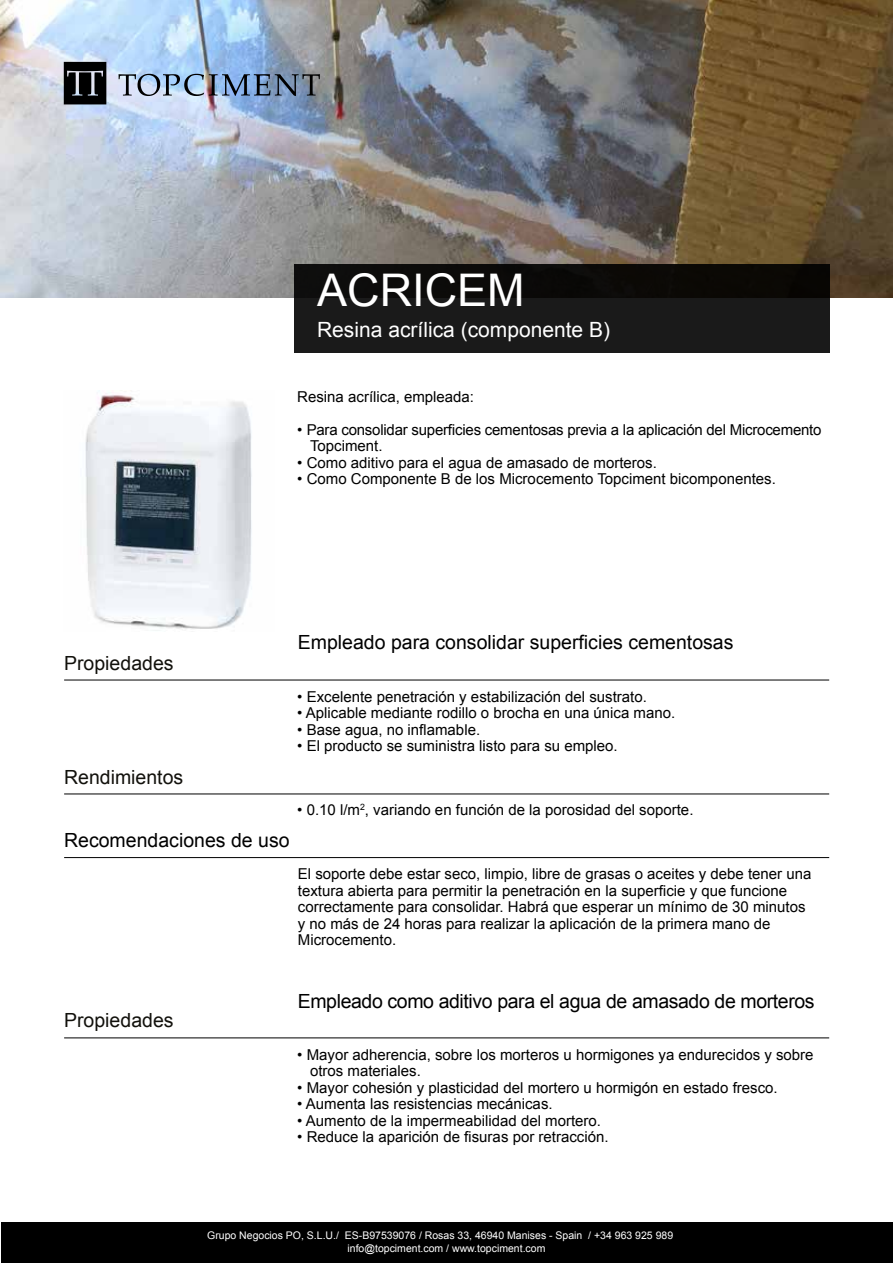
<style>
.page{position:relative;width:893px;height:1263px;background:#fff}
.page>*{position:absolute;margin:0;border:0;box-sizing:border-box;transform-origin:0 0}
.t1{font:45px "Arial";color:#fff}
.t2{font:21px "Arial";color:#fff}
.t3{font:19.5px "Arial";color:#000}
.t4{font:19.5px "Arial";letter-spacing:-.02em;color:#000}
.t5{font:19.5px "Arial";color:#12110c}
.t6{font:15px/16.5px "Arial";color:#000}
.t7{font:10.5px "Arial";color:#fff}
</style>
<div class="page">
<div style="left:1px;top:1222px;width:892px;height:41px;background:#000"></div>
<img style="left:85px;top:392px;width:167px;height:239px">
<img style="left:1px;top:0;width:892px;height:298px">
<div style="left:294px;top:264px;width:535px;height:88px;background:linear-gradient(to bottom,#0a0906,#1f1f20)"></div>
<img style="left:118px;top:74px;width:202px;height:22px">
<svg style="left:64px;top:62px;width:42px;height:42px;background:#1c1d1f"></svg>
<hr style="left:64px;top:680px;width:765px;height:1px;background:#000">
<hr style="left:64px;top:1037px;width:765px;height:1px;background:#000">
<hr style="left:64px;top:793px;width:765px;height:1px;background:#000">
<hr style="left:64px;top:857px;width:765px;height:1px;background:#000">
<h1 class="t1" style="left:317px;top:261px;width:209px">ACRICEM</h1>
<h2 class="t2" style="left:317px;top:316px;width:294px">Resina acrílica (componente B)</h2>
<p class="t6" style="left:297px;top:388px;width:178px">Resina acrílica, empleada:</p>
<p class="t6" style="left:310px;top:421px;width:513px;text-indent:-13px">• Para consolidar superficies cementosas previa a la aplicación del Microcemento<br>Topciment.</p>
<p class="t6" style="left:297px;top:454px;width:361px">• Como aditivo para el agua de amasado de morteros.</p>
<p class="t6" style="left:297px;top:471px;width:480px">• Como Componente B de los Microcemento Topciment bicomponentes.</p>
<h3 class="t5" style="left:64px;top:650px;width:111px">Propiedades</h3>
<h3 class="t5" style="left:64px;top:764px;width:121px">Rendimientos</h3>
<h3 class="t3" style="left:64px;top:827px;width:227px">Recomendaciones de uso</h3>
<h3 class="t3" style="left:298px;top:629px;width:437px">Empleado para consolidar superficies cementosas</h3>
<p class="t6" style="left:297px;top:688px;width:351px">• Excelente penetración y estabilización del sustrato.</p>
<p class="t6" style="left:297px;top:705px;width:379px">• Aplicable mediante rodillo o brocha en una única mano.</p>
<p class="t6" style="left:297px;top:721px;width:184px">• Base agua, no inflamable.</p>
<p class="t6" style="left:297px;top:738px;width:322px">• El producto se suministra listo para su empleo.</p>
<p class="t6" style="left:297px;top:802px;width:398px">• 0.10 l/m<sup>2</sup>, variando en función de la porosidad del soporte.</p>
<p class="t6" style="left:298px;top:866px;width:515px">El soporte debe estar seco, limpio, libre de grasas o aceites y debe tener una textura abierta para permitir la penetración en la superficie y que funcione correctamente para consolidar. Habrá que esperar un mínimo de 30 minutos y no más de 24 horas para realizar la aplicación de la primera mano de Microcemento.</p>
<h3 class="t5" style="left:64px;top:1008px;width:111px">Propiedades</h3>
<h3 class="t4" style="left:298px;top:988px;width:518px">Empleado como aditivo para el agua de amasado de morteros</h3>
<p class="t6" style="left:310px;top:1046px;width:505px;text-indent:-13px">• Mayor adherencia, sobre los morteros u hormigones ya endurecidos y sobre otros materiales.</p>
<p class="t6" style="left:297px;top:1079px;width:482px">• Mayor cohesión y plasticidad del mortero u hormigón en estado fresco.</p>
<p class="t6" style="left:297px;top:1096px;width:257px">• Aumenta las resistencias mecánicas.</p>
<p class="t6" style="left:297px;top:1112px;width:305px">• Aumento de la impermeabilidad del mortero.</p>
<p class="t6" style="left:297px;top:1129px;width:313px">• Reduce la aparición de fisuras por retracción.</p>
<p class="t7" style="left:207px;top:1228px;width:468px">Grupo Negocios PO, S.L.U./ ES-B97539076 / Rosas 33, 46940 Manises - Spain / +34 963 925 989</p>
<p class="t7" style="left:347px;top:1241px;width:199px">info@topciment.com / www.topciment.com</p>
</div>
